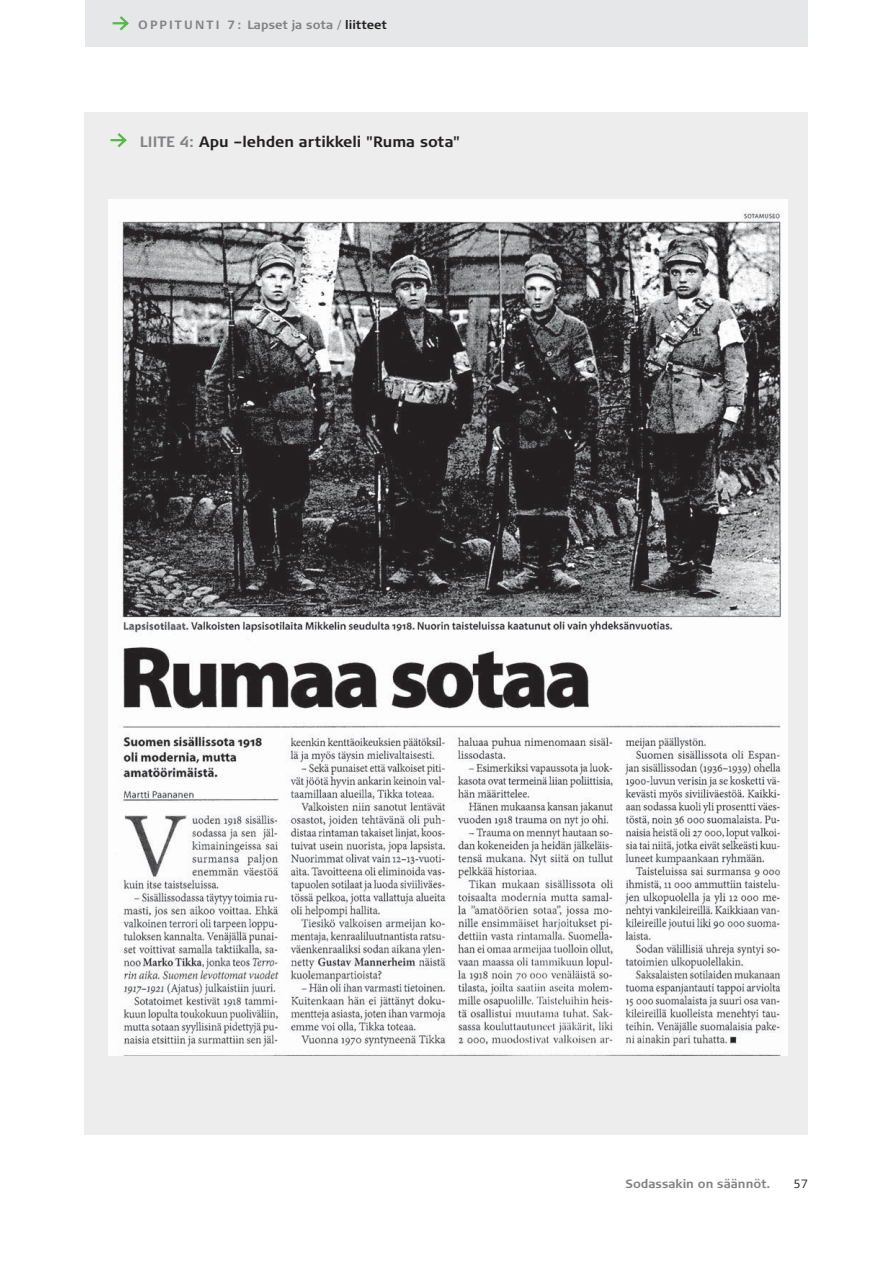
<style>
.page{position:relative;width:893px;height:1263px;background:#fff}
.page>*{position:absolute;margin:0;border:0;box-sizing:border-box;transform-origin:0 0}
.t1{font:700 15px "Signa Column";color:#231f20}
.t2{font:700 12px "Signa Column";color:#808284}
.t3{font:300 12px "Signa Column";color:#231f20}
.s1{color:#231f20}
.s2{color:#808284}
</style>
<div class="page">
<div style="left:84px;top:112px;width:724px;height:1023px;background:#ededee"></div>
<div style="left:85px;top:0;width:723px;height:46px;background:#e6e7e8"></div>
<svg style="left:112px;top:16px;width:17px;height:15px"></svg>
<img style="left:108px;top:200px;width:679px;height:855px">
<svg style="left:110px;top:133px;width:17px;height:15px"></svg>
<p class="t2" style="left:138px;top:17px;width:250px">O P P I T U N T I 7 : Lapset ja sota / <span class="s1">liitteet</span></p>
<p class="t1" style="left:140px;top:133px;width:321px"><span class="s2">LIITE 4:</span> Apu –lehden artikkeli "Ruma sota"</p>
<p class="t2" style="left:625px;top:1177px;width:146px">Sodassakin on säännöt.</p>
<p class="t3" style="left:793px;top:1177px;width:16px">57</p>
</div>
